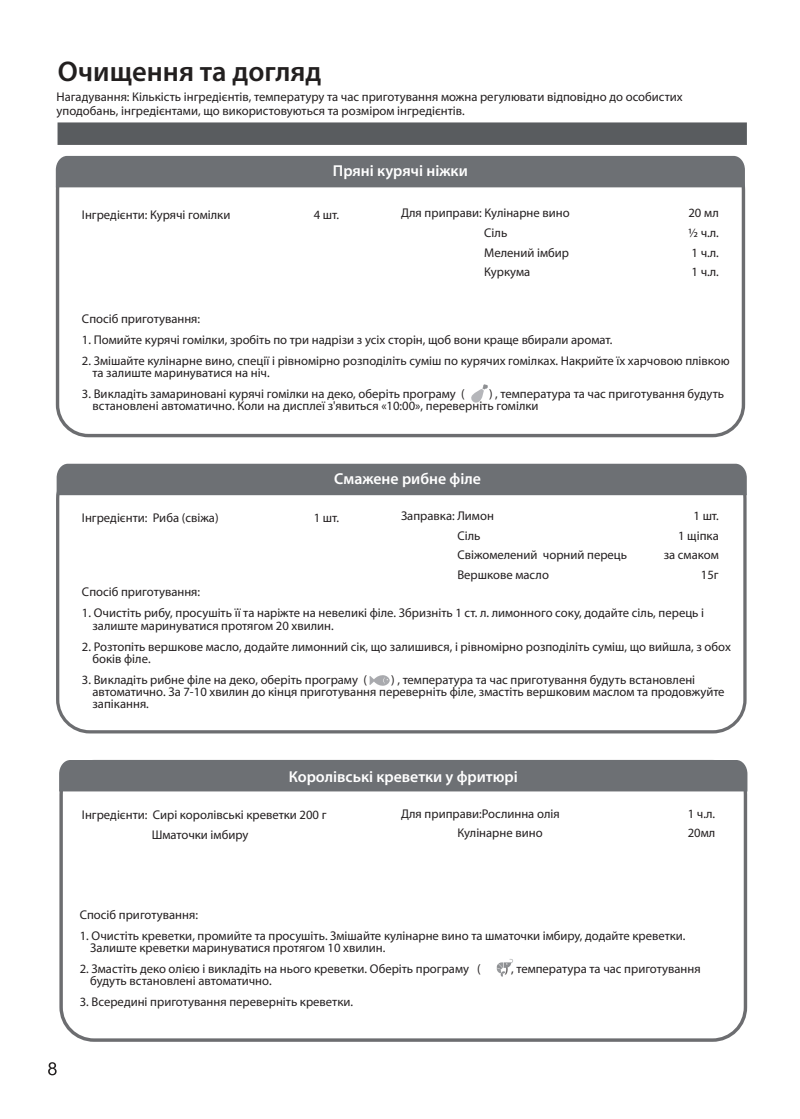
<style>
.page{position:relative;width:800px;height:1119px;background:#fff}
.page>*{position:absolute;margin:0;border:0;box-sizing:border-box;transform-origin:0 0}
.t1{font:600 28.5px "Myriad Pro";color:#221f1f}
.t2{font:600 15.75px "Myriad Pro";color:#fff}
.t3{font:12.6px/19.5px "Myriad Pro";color:#231f20}
</style>
<div class="page">
<div style="left:57px;top:122px;width:689px;height:23px;background:#595c5f"></div>
<svg style="left:48px;top:1062px;width:9px;height:13px"></svg>
<div style="left:56px;top:157px;width:689px;height:280px;border:3px solid #6c6d70;border-radius:31px"></div>
<div style="left:56px;top:156px;width:688px;height:31px;background:#6d7074"></div>
<div style="left:56px;top:465px;width:690px;height:268px;border:3px solid #6c6d70;border-radius:32px"></div>
<div style="left:57px;top:463px;width:689px;height:32px;background:#6d7074"></div>
<div style="left:59px;top:759px;width:688px;height:282px;border:3px solid #6c6d70;border-radius:33px"></div>
<div style="left:59px;top:760px;width:688px;height:31px;background:#6d7074"></div>
<svg style="left:471px;top:384px;width:17px;height:19px"></svg>
<svg style="left:369px;top:675px;width:20px;height:11px"></svg>
<svg style="left:496px;top:959px;width:17px;height:17px"></svg>
<h1 class="t1" style="left:58px;top:54px;width:265px">Очищення та догляд</h1>
<p class="t3" style="left:57px;top:90px;width:627px;line-height:13.5px">Нагадування: Кількість інгредієнтів, температуру та час приготування можна регулювати відповідно до особистих уподобань, інгредієнтами, що використовуються та розміром інгредієнтів.</p>
<p class="t2" style="left:333px;top:161px;width:136px">Пряні курячі ніжки</p>
<p class="t3" style="left:82px;top:205px;width:150px">Інгредієнти: Курячі гомілки</p>
<p class="t3" style="left:314px;top:205px;width:27px">4 шт.</p>
<p class="t3" style="left:484px;top:203px;width:87px;text-indent:-83px">Для приправи: Кулінарне вино<br>Сіль<br>Мелений імбир<br>Куркума</p>
<p class="t3" style="left:688px;top:203px;width:32px;text-align:justify">20 мл ½ ч.л.<br>1 ч.л.<br>1 ч.л.</p>
<p class="t3" style="left:82px;top:309px;width:120px">Спосіб приготування:</p>
<p class="t3" style="left:82px;top:330px;width:531px">1. Помийте курячі гомілки, зробіть по три надрізи з усіх сторін, щоб вони краще вбирали аромат.</p>
<p class="t3" style="left:92px;top:354px;width:638px;line-height:12px;text-indent:-10px">2. Змішайте кулінарне вино, спеції і рівномірно розподіліть суміш по курячих гомілках. Накрийте їх харчовою плівкою та залиште маринуватися на ніч.</p>
<p class="t3" style="left:82px;top:384px;width:384px">3. Викладіть замариновані курячі гомілки на деко, оберіть програму (</p>
<p class="t3" style="left:92px;top:387px;width:633px;line-height:12px;text-indent:396px">) , температура та час приготування будуть встановлені автоматично. Коли на дисплеї з'явиться «10:00», переверніть гомілки</p>
<p class="t2" style="left:334px;top:468px;width:148px">Смажене рибне філе</p>
<p class="t3" style="left:82px;top:507px;width:138px">Інгредієнти: Риба (свіжа)</p>
<p class="t3" style="left:314px;top:507px;width:27px">1 шт.</p>
<p class="t3" style="left:457px;top:506px;width:171px;text-indent:-56px">Заправка: Лимон<br>Сіль<br>Свіжомелений чорний перець<br>Вершкове масло</p>
<p class="t3" style="left:663px;top:506px;width:57px;text-align:right">1 шт.<br>1 щіпка за смаком<br>15г</p>
<p class="t3" style="left:82px;top:582px;width:120px">Спосіб приготування:</p>
<p class="t3" style="left:92px;top:607px;width:613px;line-height:12px;text-indent:-10px">1. Очистіть рибу, просушіть її та наріжте на невеликі філе. Збризніть 1 ст. л. лимонного соку, додайте сіль, перець і залиште маринуватися протягом 20 хвилин.</p>
<p class="t3" style="left:92px;top:640px;width:639px;line-height:12px;text-indent:-10px">2. Розтопіть вершкове масло, додайте лимонний сік, що залишився, і рівномірно розподіліть суміш, що вийшла, з обох боків філе.</p>
<p class="t3" style="left:82px;top:669px;width:286px">3. Викладіть рибне філе на деко, оберіть програму (</p>
<p class="t3" style="left:92px;top:673px;width:633px;line-height:12px;text-indent:298px">) , температура та час приготування будуть встановлені автоматично. За 7-10 хвилин до кінця приготування переверніть філе, змастіть вершковим маслом та продовжуйте запікання.</p>
<p class="t2" style="left:289px;top:766px;width:230px">Королівські креветки у фритюрі</p>
<p class="t3" style="left:457px;top:803px;width:104px;text-indent:-56px">Для приправи:Рослинна олія<br>Кулінарне вино</p>
<p class="t3" style="left:152px;top:805px;width:176px;text-indent:-70px">Інгредієнти: Сирі королівські креветки 200 г<br>Шматочки імбиру</p>
<p class="t3" style="left:687px;top:803px;width:29px">1 ч.л.<br>20мл</p>
<p class="t3" style="left:80px;top:904px;width:120px">Спосіб приготування:</p>
<p class="t3" style="left:90px;top:929px;width:596px;line-height:12px;text-indent:-10px">1. Очистіть креветки, промийте та просушіть. Змішайте кулінарне вино та шматочки імбиру, додайте креветки.<br>Залиште креветки маринуватися протягом 10 хвилин.</p>
<p class="t3" style="left:80px;top:958px;width:402px">2. Змастіть деко олією і викладіть на нього креветки. Оберіть програму (</p>
<p class="t3" style="left:504px;top:958px;width:197px">) , температура та час приготування</p>
<p class="t3" style="left:90px;top:970px;width:183px">будуть встановлені автоматично.</p>
<p class="t3" style="left:80px;top:991px;width:275px">3. Всередині приготування переверніть креветки.</p>
</div>
